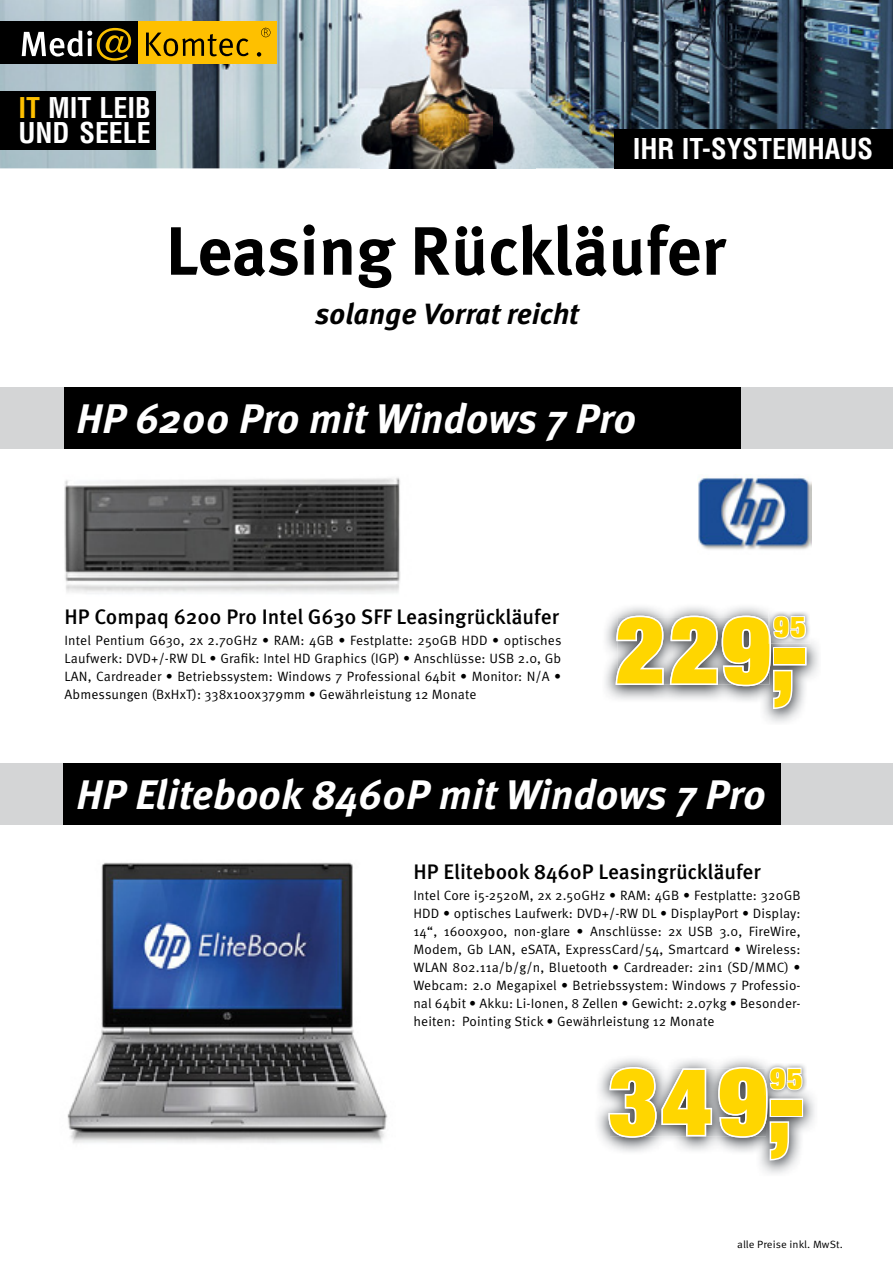
<style>
.page{position:relative;width:893px;height:1263px;background:#fff}
.page>*{position:absolute;margin:0;border:0;box-sizing:border-box;transform-origin:0 0}
.t1{font:900 condensed 93.6px "Helvetica Neue LT Com";letter-spacing:.06em;color:#ffd600}
.t2{font:700 68.25px "Meta OT";letter-spacing:-.005em;color:#000}
.t3{font:italic 700 41.25px "Meta OT";color:#fff}
.t4{font:italic 700 29.25px "Meta OT";letter-spacing:-.005em;color:#000}
.t5{font:900 condensed 28.95px "Helvetica Neue LT Com";color:#ffd600}
.t6{font:700 condensed 28.05px "Helvetica LT Std";color:#fff}
.t7{font:700 condensed 27.9px/25.5px "Helvetica LT Std";color:#fff}
.t8{font:500 21px "Meta OT";color:#000}
.t9{font:13.5px/18px "Meta OT";letter-spacing:.01em;color:#000;text-align:justify}
.t10{font:10.5px "Meta OT";letter-spacing:.005em;color:#000;scale:1.05 1}
.s1{color:#fec000}
</style>
<div class="page">
<img style="left:67px;top:862px;width:321px;height:281px">
<img style="left:64px;top:477px;width:337px;height:117px">
<div style="left:0;top:387px;width:893px;height:62px;background:#d4d5d6"></div>
<div style="left:64px;top:387px;width:676px;height:62px;background:#000"></div>
<img style="left:0;top:0;width:366px;height:168px">
<img style="left:425px;top:0;width:468px;height:42px">
<img style="left:536px;top:42px;width:357px;height:126px">
<img style="left:367px;top:168px;width:159px;height:1px">
<img style="left:361px;top:7px;width:175px;height:161px">
<div style="left:0;top:21px;width:36px;height:42px;background:#000"></div>
<div style="left:16px;top:21px;width:122px;height:42px;background:#000"></div>
<svg style="left:22px;top:28px;width:109px;height:33px"></svg>
<svg style="left:138px;top:21px;width:138px;height:42px"></svg>
<div style="left:0;top:91px;width:156px;height:58px;background:#000"></div>
<div style="left:615px;top:129px;width:278px;height:39px;background:#000"></div>
<img style="left:605px;top:607px;width:214px;height:116px">
<img style="left:768px;top:611px;width:42px;height:32px">
<svg style="left:616px;top:614px;width:191px;height:97px"></svg>
<img style="left:597px;top:1059px;width:218px;height:115px">
<img style="left:765px;top:1063px;width:42px;height:32px">
<svg style="left:608px;top:1066px;width:196px;height:96px"></svg>
<div style="left:0;top:763px;width:893px;height:62px;background:#d4d5d6"></div>
<div style="left:64px;top:763px;width:717px;height:62px;background:#000"></div>
<img style="left:698px;top:477px;width:113px;height:73px">
<h3 class="t7" style="left:18px;top:95px;width:134px"><span class="s1">IT</span> MIT LEIB<br>UND SEELE</h3>
<h3 class="t6" style="left:633px;top:131px;width:242px">IHR IT-SYSTEMHAUS</h3>
<h2 class="t2" style="left:166px;top:208px;width:561px">Leasing Rückläufer</h2>
<h3 class="t4" style="left:316px;top:296px;width:264px">solange Vorrat reicht</h3>
<h3 class="t3" style="left:77px;top:393px;width:561px">HP 6200 Pro mit Windows 7 Pro</h3>
<h3 class="t8" style="left:64px;top:603px;width:496px">HP Compaq 6200 Pro Intel G630 SFF Leasingrückläufer</h3>
<p class="t9" style="left:64px;top:632px;width:498px">Intel Pentium G630, 2x 2.70GHz • RAM: 4GB • Festplatte: 250GB HDD • optisches Laufwerk: DVD+/-RW DL • Grafik: Intel HD Graphics (IGP) • Anschlüsse: USB 2.0, Gb LAN, Cardreader • Betriebssystem: Windows 7 Professional 64bit • Monitor: N/A • Abmessungen (BxHxT): 338x100x379mm • Gewährleistung 12 Monate</p>
<h3 class="t5" style="left:774px;top:609px;width:33px">95</h3>
<h1 class="t1" style="left:615px;top:591px;width:193px">229,-</h1>
<h3 class="t3" style="left:77px;top:769px;width:691px">HP Elitebook 8460P mit Windows 7 Pro</h3>
<h3 class="t8" style="left:413px;top:858px;width:349px">HP Elitebook 8460P Leasingrückläufer</h3>
<p class="t9" style="left:413px;top:887px;width:389px">Intel Core i5-2520M, 2x 2.50GHz • RAM: 4GB • Festplatte: 320GB HDD • optisches Laufwerk: DVD+/-RW DL • DisplayPort • Display:<br>14“, 1600x900, non-glare • Anschlüsse: 2x USB 3.0, FireWire, Modem, Gb LAN, eSATA, ExpressCard/54, Smartcard • Wireless:<br>WLAN 802.11a/b/g/n, Bluetooth • Cardreader: 2in1 (SD/MMC) • Webcam: 2.0 Megapixel • Betriebssystem: Windows 7 Professio&shy;nal 64bit • Akku: Li-Ionen, 8 Zellen • Gewicht: 2.07kg • Besonder&shy;heiten: Pointing Stick • Gewährleistung 12 Monate</p>
<h3 class="t5" style="left:770px;top:1060px;width:33px">95</h3>
<h1 class="t1" style="left:608px;top:1042px;width:197px">349,-</h1>
<p class="t10" style="left:737px;top:1238px;width:102px">alle Preise inkl. MwSt.</p>
</div>
